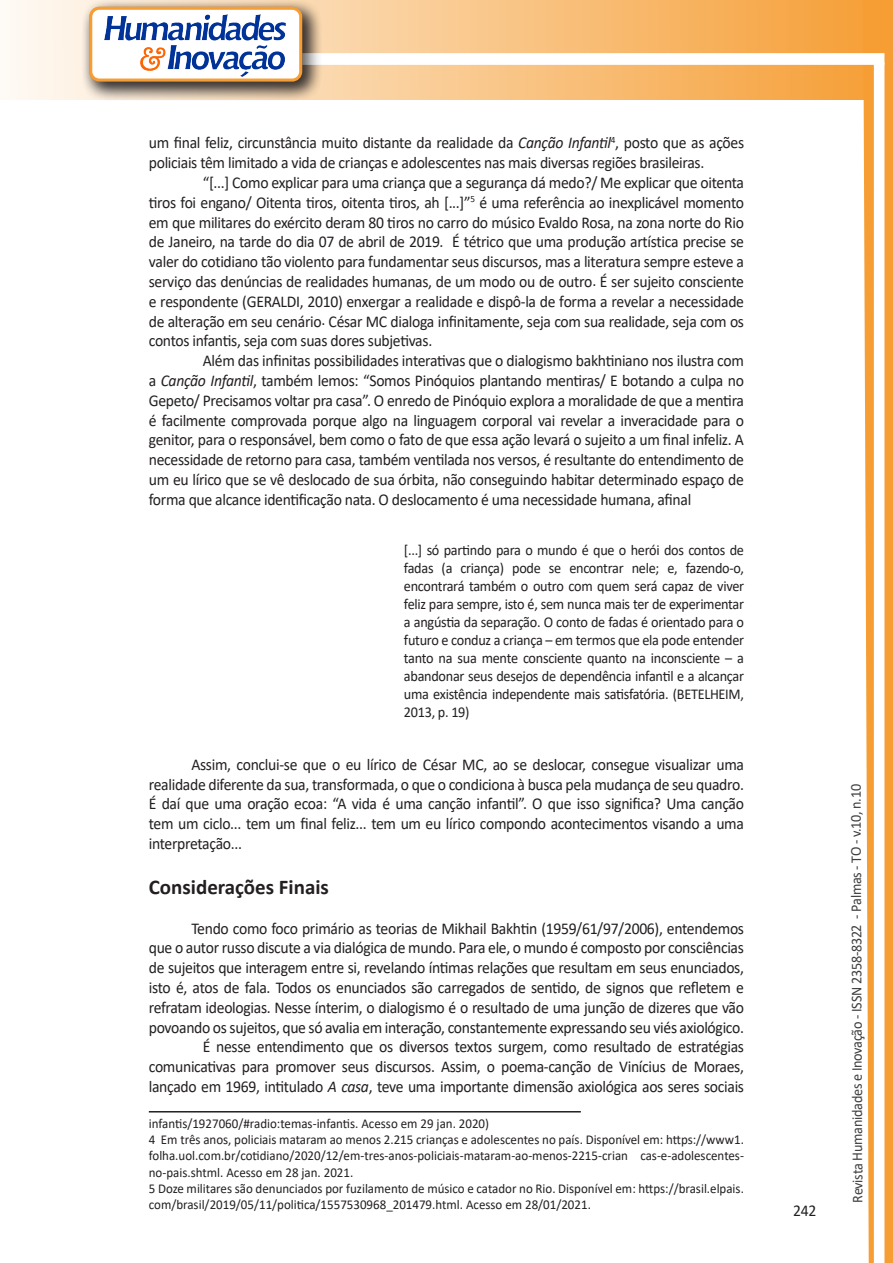
<style>
.page{position:relative;width:893px;height:1263px;background:#fff}
.page>*{position:absolute;margin:0;border:0;box-sizing:border-box;transform-origin:0 0}
.Titulo_2{font:700 21px "Calibri";color:#231f20}
.texto{font:16.5px/19.8px "Calibri";letter-spacing:-.02em;color:#231f20;text-align:justify;scale:.95 1}
.citacao{font:15px/18px "Calibri";letter-spacing:-.02em;color:#231f20;text-align:justify;scale:.95 1}
.t1{font:15px "Calibri";letter-spacing:-.025em;color:#3e3e3f;scale:.95 1}
.Rodapé{font:13.5px/16.2px "Calibri";color:#231f20;text-align:justify;scale:.96 1}
.s1{font-style:italic}
</style>
<div class="page">
<svg style="left:5px;top:0;width:858px;height:100px;background:#f9c484"></svg>
<div style="left:302px;top:53px;width:582px;height:12px;background:#fff;border:2px solid #fff"></div>
<svg style="left:863px;top:0;width:30px;height:1263px"></svg>
<div style="left:81px;top:0;width:241px;height:102px;background:#231f20;opacity:.75"></div>
<div style="left:91px;top:8px;width:210px;height:72px;background:#fff;border-radius:9px"></div>
<img style="left:104px;top:14px;width:181px;height:62px">
<div style="left:89px;top:7px;width:213px;height:75px;border:3px solid #f69e34;border-radius:9px"></div>
<hr style="left:149px;top:1111px;width:432px;height:1px;background:#231f20">
<p class="texto" style="left:149px;top:133px;width:628px">um final feliz, circunstância muito distante da realidade da <span class="s1">Canção Infantil</span><sup>4</sup>, posto que as ações policiais têm limitado a vida de crianças e adolescentes nas mais diversas regiões brasileiras.</p>
<p class="texto" style="left:149px;top:172px;width:628px;text-indent:54px">“[...] Como explicar para uma criança que a segurança dá medo?/ Me explicar que oitenta tiros foi engano/ Oitenta tiros, oitenta tiros, ah [...]”<sup>5</sup> é uma referência ao inexplicável momento em que militares do exército deram 80 tiros no carro do músico Evaldo Rosa, na zona norte do Rio de Janeiro, na tarde do dia 07 de abril de 2019. É tétrico que uma produção artística precise se valer do cotidiano tão violento para fundamentar seus discursos, mas a literatura sempre esteve a serviço das denúncias de realidades humanas, de um modo ou de outro. É ser sujeito consciente e respondente (GERALDI, 2010) enxergar a realidade e dispô-la de forma a revelar a necessidade de alteração em seu cenário. César MC dialoga infinitamente, seja com sua realidade, seja com os contos infantis, seja com suas dores subjetivas.</p>
<p class="texto" style="left:149px;top:350px;width:628px;text-indent:54px">Além das infinitas possibilidades interativas que o dialogismo bakhtiniano nos ilustra com a <span class="s1">Canção Infantil</span>, também lemos: “Somos Pinóquios plantando mentiras/ E botando a culpa no Gepeto/ Precisamos voltar pra casa”. O enredo de Pinóquio explora a moralidade de que a mentira é facilmente comprovada porque algo na linguagem corporal vai revelar a inveracidade para o genitor, para o responsável, bem como o fato de que essa ação levará o sujeito a um final infeliz. A necessidade de retorno para casa, também ventilada nos versos, é resultante do entendimento de um eu lírico que se vê deslocado de sua órbita, não conseguindo habitar determinado espaço de forma que alcance identificação nata. O deslocamento é uma necessidade humana, afinal</p>
<p class="citacao" style="left:404px;top:541px;width:360px">[...] só partindo para o mundo é que o herói dos contos de fadas (a criança) pode se encontrar nele; e, fazendo-o, encontrará também o outro com quem será capaz de viver feliz para sempre, isto é, sem nunca mais ter de experimentar a angústia da separação. O conto de fadas é orientado para o futuro e conduz a criança – em termos que ela pode entender tanto na sua mente consciente quanto na inconsciente – a abandonar seus desejos de dependência infantil e a alcançar uma existência independente mais satisfatória. (BETELHEIM, 2013, p. 19)</p>
<p class="texto" style="left:149px;top:754px;width:628px;text-indent:43px">Assim, conclui-se que o eu lírico de César MC, ao se deslocar, consegue visualizar uma realidade diferente da sua, transformada, o que o condiciona à busca pela mudança de seu quadro.<br>É daí que uma oração ecoa: “A vida é uma canção infantil”. O que isso significa? Uma canção tem um ciclo... tem um final feliz... tem um eu lírico compondo acontecimentos visando a uma interpretação...</p>
<p class="Titulo_2" style="left:149px;top:872px;width:182px">Considerações Finais</p>
<p class="texto" style="left:149px;top:918px;width:628px;text-indent:43px">Tendo como foco primário as teorias de Mikhail Bakhtin (1959/61/97/2006), entendemos que o autor russo discute a via dialógica de mundo. Para ele, o mundo é composto por consciências de sujeitos que interagem entre si, revelando íntimas relações que resultam em seus enunciados, isto é, atos de fala. Todos os enunciados são carregados de sentido, de signos que refletem e refratam ideologias. Nesse ínterim, o dialogismo é o resultado de uma junção de dizeres que vão povoando os sujeitos, que só avalia em interação, constantemente expressando seu viés axiológico.</p>
<p class="texto" style="left:149px;top:1037px;width:628px;text-indent:54px">É nesse entendimento que os diversos textos surgem, como resultado de estratégias comunicativas para promover seus discursos. Assim, o poema-canção de Vinícius de Moraes, lançado em 1969, intitulado <span class="s1">A casa</span>, teve uma importante dimensão axiológica aos seres sociais</p>
<p class="Rodapé" style="left:149px;top:1115px;width:356px">infantis/1927060/#radio:temas-infantis. Acesso em 29 jan. 2020)</p>
<p class="Rodapé" style="left:149px;top:1131px;width:621px">4 Em três anos, policiais mataram ao menos 2.215 crianças e adolescentes no país. Disponível em: https://www1. folha.uol.com.br/cotidiano/2020/12/em-tres-anos-policiais-mataram-ao-menos-2215-crian cas-e-adolescentes&shy;no-pais.shtml. Acesso em 28 jan. 2021.</p>
<p class="Rodapé" style="left:149px;top:1180px;width:621px">5 Doze militares são denunciados por fuzilamento de músico e catador no Rio. Disponível em: https://brasil.elpais. com/brasil/2019/05/11/politica/1557530968_201479.html. Acesso em 28/01/2021.</p>
<p class="texto" style="left:793px;top:1200px;width:26px">242</p>
<p class="t1" style="left:846px;top:1203px;width:442px;rotate:-90deg">Revista Humanidades e Inovação - ISSN 2358-8322 - Palmas - TO - v.10, n.10</p>
</div>
